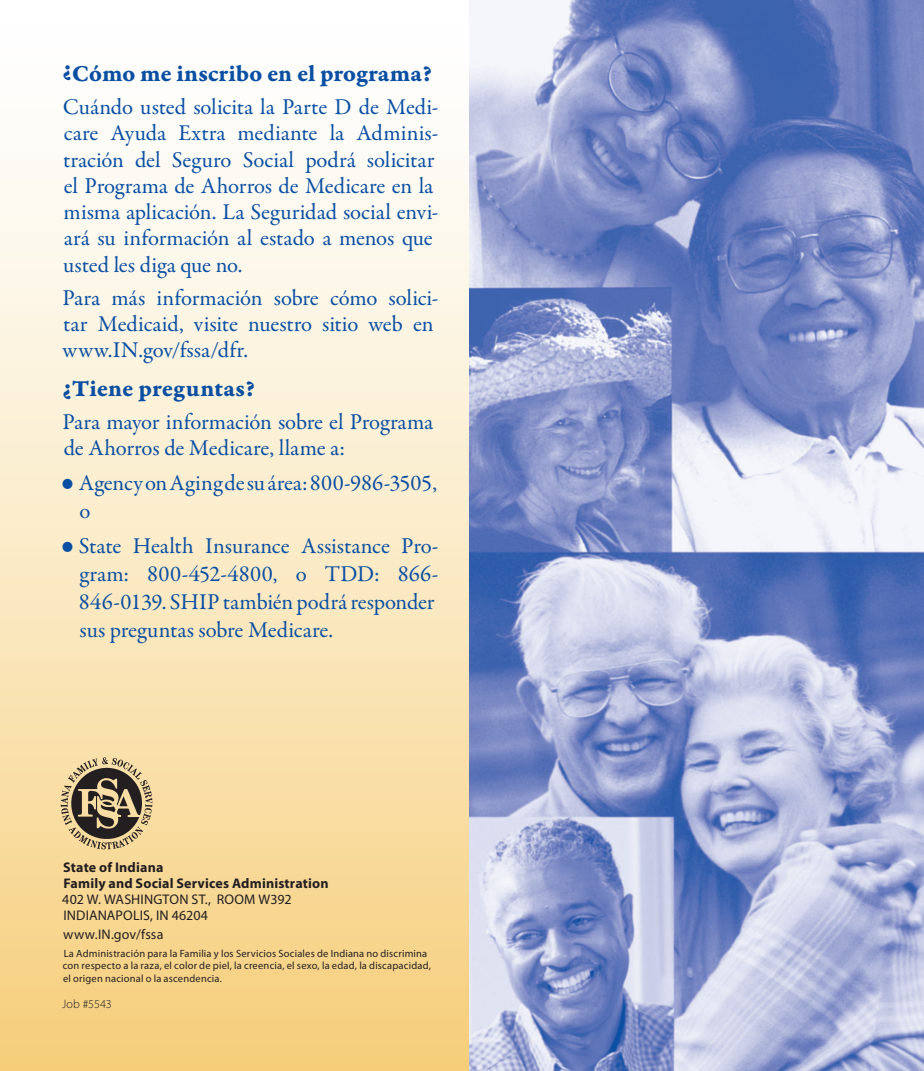
<style>
.page{position:relative;width:924px;height:1071px;background:#fff}
.page>*{position:absolute;margin:0;border:0;box-sizing:border-box;transform-origin:0 0}
.Left_Just__Sub_Heads{font:24.5px "Garamond Premr Pro Bd Capt";letter-spacing:-.005em;color:#0a4fa2}
.Body_Text{font:22.75px/26.2px "Garamond Premr Pro";letter-spacing:-.005em;color:#0a4fa2}
.Bullet_Text{font:22.75px/28px "Garamond Premr Pro";letter-spacing:-.005em;color:#0a4fa2}
.t1{font:14px "Myriad Pro";letter-spacing:.01em;color:#231f20}
.t2{font:700 14px "Myriad Pro";letter-spacing:.01em;color:#231f20}
.t3{font:300 12.25px "Myriad Pro";letter-spacing:.015em;color:#231f20}
.t4{font:10.5px/12.6px "Myriad Pro";letter-spacing:.015em;color:#231f20}
.s1{font-size:31.5px}
</style>
<div class="page">
<div style="left:0;top:0;width:469px;height:1071px;background:linear-gradient(to bottom,#fff,#f7d080)"></div>
<img style="left:469px;top:0;width:455px;height:1071px">
<img style="left:56px;top:754px;width:102px;height:98px">
<p class="Left_Just__Sub_Heads" style="left:62px;top:59px;width:372px">¿Cómo me inscribo en el programa?</p>
<p class="Body_Text" style="left:63px;top:94px;width:377px">Cuándo usted solicita la Parte D de Medi‑ care Ayuda Extra mediante la Adminis‑ tración del Seguro Social podrá solicitar el Programa de Ahorros de Medicare en la misma aplicación. La Seguridad social envi‑ ará su información al estado a menos que usted les diga que no.</p>
<p class="Body_Text" style="left:62px;top:285px;width:378px">Para más información sobre cómo solici‑ tar Medicaid, visite nuestro sitio web en www.IN.gov/fssa/dfr.</p>
<p class="Left_Just__Sub_Heads" style="left:62px;top:374px;width:195px">¿Tiene preguntas?</p>
<p class="Body_Text" style="left:62px;top:409px;width:372px">Para mayor información sobre el Programa de Ahorros de Medicare, llame a:</p>
<p class="Bullet_Text" style="left:80px;top:470px;width:359px;text-indent:-19px"><span class="s1">•</span> Agency on Aging de su área: 800‑986‑3505, o</p>
<p class="Bullet_Text" style="left:79px;top:533px;width:361px;text-indent:-18px"><span class="s1">•</span> State Health Insurance Assistance Pro‑ gram: 800‑452‑4800, o TDD: 866‑ 846‑0139. SHIP también podrá responder sus preguntas sobre Medicare.</p>
<p class="t2" style="left:63px;top:859px;width:102px">State of Indiana</p>
<p class="t2" style="left:64px;top:874px;width:267px">Family and Social Services Administration</p>
<p class="t1" style="left:62px;top:891px;width:231px">402 W. WASHINGTON ST., ROOM W392</p>
<p class="t1" style="left:63px;top:906px;width:146px">INDIANAPOLIS, IN 46204</p>
<p class="t1" style="left:63px;top:926px;width:102px">www.IN.gov/fssa</p>
<p class="t4" style="left:63px;top:947px;width:370px">La Administración para la Familia y los Servicios Sociales de Indiana no discrimina con respecto a la raza, el color de piel, la creencia, el sexo, la edad, la discapacidad, el origen nacional o la ascendencia.</p>
<p class="t3" style="left:62px;top:997px;width:51px">Job #5543</p>
</div>
